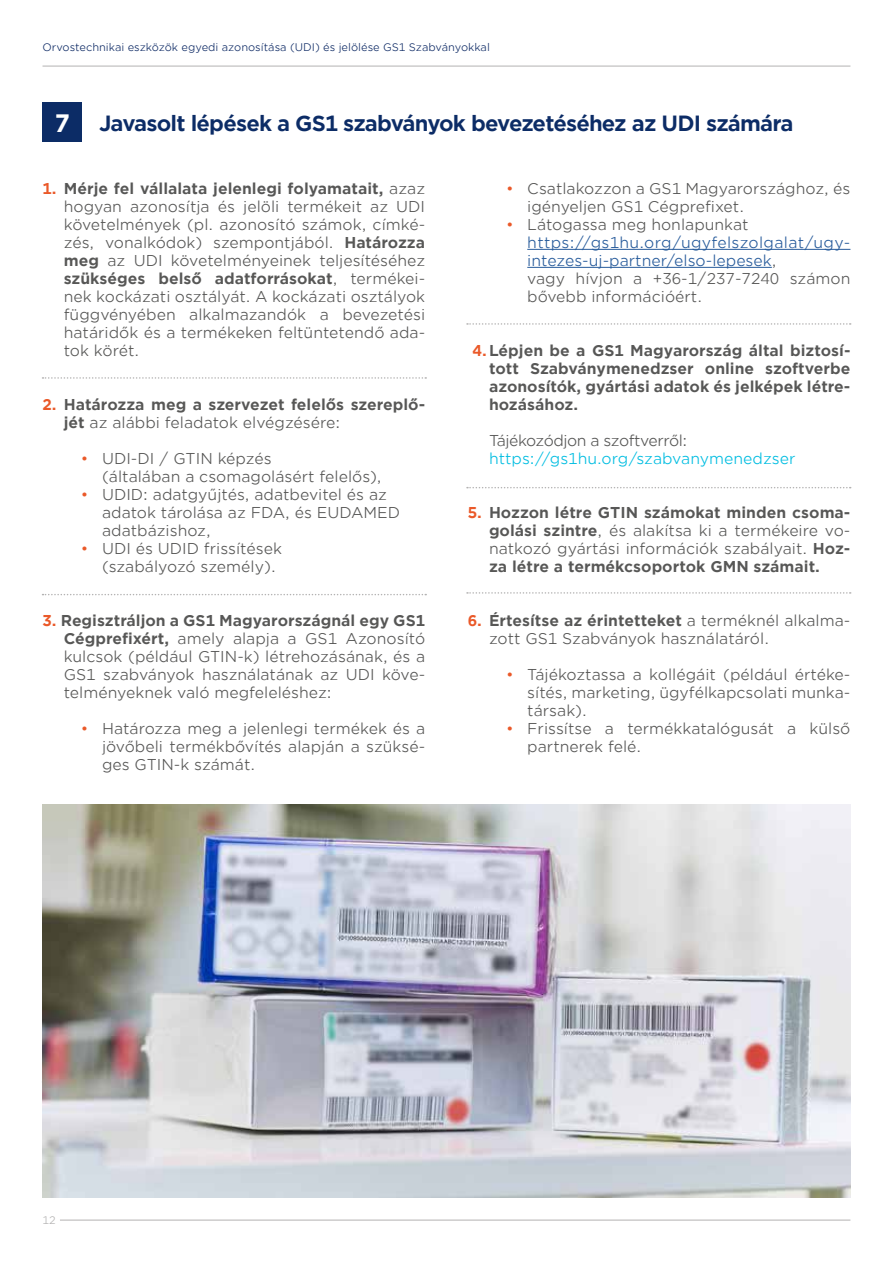
<style>
.page{position:relative;width:893px;height:1263px;background:#fff}
.page>*{position:absolute;margin:0;border:0;box-sizing:border-box;transform-origin:0 0}
.t1{font:700 21px "Gotham Office";letter-spacing:-.04em;color:#0c2c66}
.t2{font:15px/18px "Gotham Office";color:#575756}
.t3{font:700 15px/18px "Gotham Office";color:#575756;text-align:justify}
.t4{font:15px "Gotham Office";color:#00bde1}
.t5{font:15px "Gotham Office";letter-spacing:-.03em;color:#575756}
.t6{font:10.5px "Gotham Office";color:#102c66}
.t7{font:10.5px "Gotham Office";color:#b3b2b2}
.s1{font-size:24px;color:#fff}
.s2{font-weight:700;color:#ea5929}
.s3{font-weight:700}
.s4{color:#ea5929}
.s5{font-weight:400}
.s6{color:#275b9b}
</style>
<div class="page">
<hr style="left:43px;top:66px;width:807px;height:1px;background:#b3b2b2">
<hr style="left:60px;top:1220px;width:790px;height:1px;background:#b3b2b2">
<div style="left:43px;top:102px;width:39px;height:40px;background:#0c2c66"></div>
<hr style="left:527px;top:249px;width:323px;height:1px;background:#275b9b">
<hr style="left:527px;top:267px;width:245px;height:1px;background:#275b9b">
<svg style="left:43px;top:377px;width:383px;height:2px"></svg>
<svg style="left:43px;top:594px;width:383px;height:1px"></svg>
<svg style="left:467px;top:323px;width:384px;height:2px"></svg>
<svg style="left:467px;top:487px;width:384px;height:1px"></svg>
<svg style="left:467px;top:592px;width:384px;height:2px"></svg>
<img style="left:43px;top:804px;width:807px;height:393px">
<p class="t6" style="left:43px;top:40px;width:449px">Orvostechnikai eszközök egyedi azonosítása (UDI) és jelölése GS1 Szabványokkal</p>
<h1 class="t1" style="left:55px;top:108px;width:740px"><span class="s1">7</span> Javasolt lépések a GS1 szabványok bevezetéséhez az UDI számára</h1>
<p class="t2" style="left:64px;top:179px;width:363px;text-align:justify;text-indent:-21px"><span class="s2">1.</span> <span class="s3">Mérje fel vállalata jelenlegi folyamatait,</span> azaz hogyan azonosítja és jelöli termékeit az UDI követelmények (pl. azonosító számok, címké&shy;zés, vonalkódok) szempontjából. <span class="s3">Határozza meg</span> az UDI követelményeinek teljesítéséhez <span class="s3">szükséges belső adatforrásokat</span>, termékei&shy;nek kockázati osztályát. A kockázati osztályok függvényében alkalmazandók a bevezetési határidők és a termékeken feltüntetendő ada&shy;tok körét.</p>
<p class="t3" style="left:64px;top:396px;width:363px;text-indent:-21px"><span class="s4">2.</span> Határozza meg a szervezet felelős szereplő&shy;jét <span class="s5">az alábbi feladatok elvégzésére:</span></p>
<p class="t2" style="left:102px;top:449px;width:281px;text-indent:-21px"><span class="s4">•</span> UDI-DI / GTIN képzés<br>(általában a csomagolásért felelős),</p>
<p class="t2" style="left:102px;top:485px;width:300px;text-indent:-21px"><span class="s4">•</span> UDID: adatgyűjtés, adatbevitel és az adatok tárolása az FDA, és EUDAMED adatbázishoz,</p>
<p class="t2" style="left:102px;top:539px;width:181px;text-indent:-21px"><span class="s4">•</span> UDI és UDID frissítések (szabályozó személy).</p>
<p class="t2" style="left:64px;top:611px;width:363px;text-align:justify;text-indent:-21px"><span class="s2">3.</span> <span class="s3">Regisztráljon a GS1 Magyarországnál egy GS1<br>Cégprefixért,</span> amely alapja a GS1 Azonosító kulcsok (például GTIN-k) létrehozásának, és a GS1 szabványok használatának az UDI köve&shy;telményeknek való megfeleléshez:</p>
<p class="t2" style="left:102px;top:719px;width:325px;text-align:justify;text-indent:-21px"><span class="s4">•</span> Határozza meg a jelenlegi termékek és a jövőbeli termékbővítés alapján a szüksé&shy;ges GTIN-k számát.</p>
<p class="t2" style="left:527px;top:179px;width:325px;text-indent:-21px"><span class="s4">•</span> Csatlakozzon a GS1 Magyarországhoz, és igényeljen GS1 Cégprefixet.</p>
<p class="t2" style="left:527px;top:215px;width:325px;text-indent:-21px"><span class="s4">•</span> Látogassa meg honlapunkat <span class="s6">https://gs1hu.org/ugyfelszolgalat/ugy&shy;intezes-uj-partner/elso-lepesek</span>,<br>vagy hívjon a +36-1/237-7240 számon bővebb információért.</p>
<p class="t3" style="left:489px;top:342px;width:363px;text-indent:-16px"><span class="s4">4.</span>Lépjen be a GS1 Magyarország által biztosí&shy;tott Szabványmenedzser online szoftverbe azonosítók, gyártási adatok és jelképek létre&shy;hozásához.</p>
<p class="t5" style="left:489px;top:431px;width:200px">Tájékozódjon a szoftverről:</p>
<p class="t4" style="left:489px;top:449px;width:308px">https://gs1hu.org/szabvanymenedzser</p>
<p class="t3" style="left:489px;top:504px;width:363px;text-indent:-21px"><span class="s4">5.</span> Hozzon létre GTIN számokat minden csoma&shy;golási szintre<span class="s5">, és alakítsa ki a termékeire vo&shy;natkozó gyártási információk szabályait.</span> Hoz&shy;za létre a termékcsoportok GMN számait.</p>
<p class="t2" style="left:489px;top:611px;width:363px;text-indent:-21px"><span class="s2">6.</span> <span class="s3">Értesítse az érintetteket</span> a terméknél alkalma&shy;zott GS1 Szabványok használatáról.</p>
<p class="t2" style="left:527px;top:665px;width:325px;text-align:justify;text-indent:-21px"><span class="s4">•</span> Tájékoztassa a kollégáit (például értéke&shy;sítés, marketing, ügyfélkapcsolati munka&shy;társak).</p>
<p class="t2" style="left:527px;top:719px;width:325px;text-indent:-21px"><span class="s4">•</span> Frissítse a termékkatalógusát a külső partnerek felé.</p>
<p class="t7" style="left:43px;top:1213px;width:15px">12</p>
</div>
